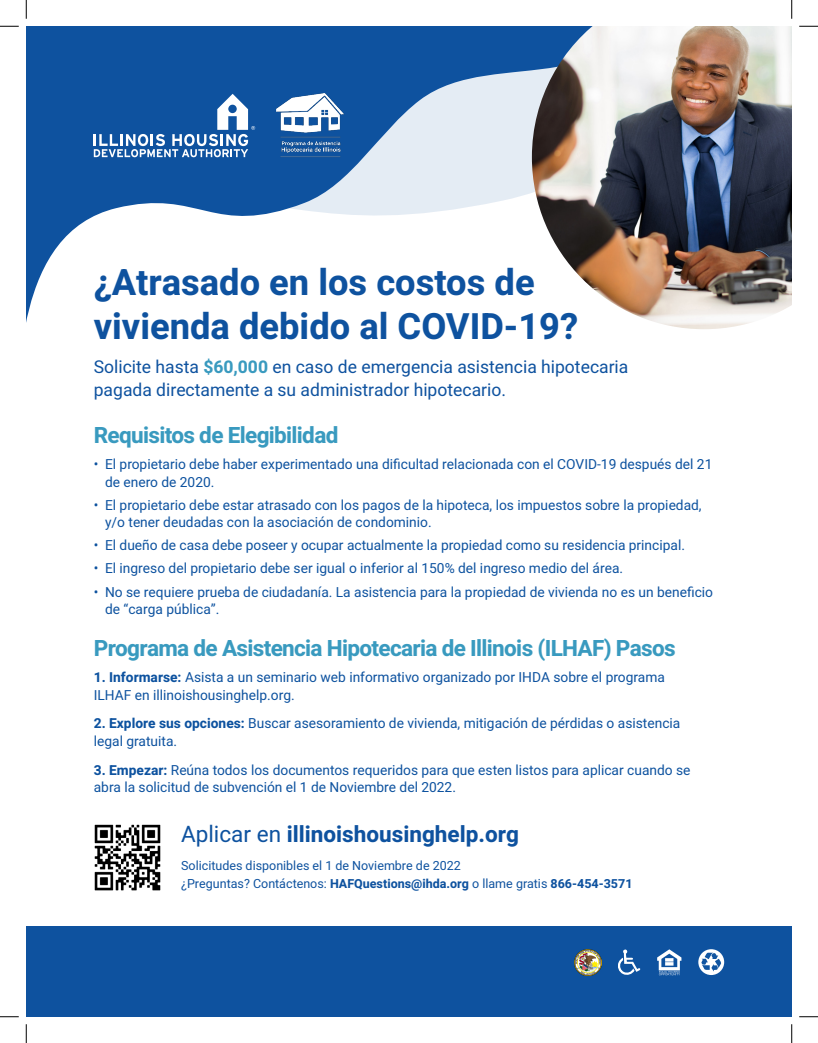
<style>
.page{position:relative;width:818px;height:1043px;background:#fff}
.page>*{position:absolute;margin:0;border:0;box-sizing:border-box;transform-origin:0 0}
.t1{font:700 36.25px "Heebo";color:#0e529f}
.t2{font:700 22.5px "Heebo";letter-spacing:-.03em;color:#399abf}
.t3{font:700 22.5px "Heebo";color:#0e529f}
.t4{font:17.5px/22.5px "Heebo";color:#0e529f}
.t5{font:13.75px/17.5px "Heebo";color:#0d529f}
.t6{font:12.5px "Heebo";color:#0e529f}
.s1{font-weight:700;color:#399abf}
.s2{font-weight:700}
.s3{font-weight:400}
</style>
<div class="page">
<svg style="left:26px;top:26px;width:506px;height:297px"></svg>
<img style="left:532px;top:26px;width:259px;height:303px">
<div style="left:26px;top:926px;width:765px;height:90px;background:#0e529f"></div>
<svg style="left:94px;top:94px;width:161px;height:63px;background:#3f75b2"></svg>
<img style="left:94px;top:824px;width:67px;height:67px">
<img style="left:265px;top:94px;width:90px;height:65px">
<svg style="left:618px;top:949px;width:23px;height:26px"></svg>
<svg style="left:698px;top:949px;width:26px;height:26px"></svg>
<svg style="left:701px;top:952px;width:20px;height:19px"></svg>
<img style="left:574px;top:949px;width:27px;height:26px">
<svg style="left:657px;top:949px;width:24px;height:26px"></svg>
<svg style="left:0;top:25px;width:19px;height:2px"></svg>
<svg style="left:799px;top:25px;width:19px;height:2px"></svg>
<svg style="left:0;top:1016px;width:19px;height:1px"></svg>
<svg style="left:799px;top:1016px;width:19px;height:1px"></svg>
<svg style="left:25px;top:0;width:2px;height:19px"></svg>
<svg style="left:25px;top:1024px;width:2px;height:18px"></svg>
<svg style="left:791px;top:0;width:1px;height:19px"></svg>
<svg style="left:791px;top:1024px;width:1px;height:18px"></svg>
<p class="t1" style="left:94px;top:257px;width:442px">¿Atrasado en los costos de</p>
<p class="t1" style="left:94px;top:301px;width:486px">vivienda debido al COVID-19?</p>
<p class="t4" style="left:94px;top:355px;width:536px">Solicite hasta <span class="s1">$60,000</span> en caso de emergencia asistencia hipotecaria pagada directamente a su administrador hipotecario.</p>
<p class="t2" style="left:94px;top:419px;width:246px">Requisitos de Elegibilidad</p>
<p class="t5" style="left:105px;top:455px;width:608px;text-indent:-11px">• El propietario debe haber experimentado una dificultad relacionada con el COVID-19 después del 21 de enero de 2020.</p>
<p class="t5" style="left:105px;top:496px;width:598px;text-indent:-11px">• El propietario debe estar atrasado con los pagos de la hipoteca, los impuestos sobre la propiedad, y/o tener deudadas con la asociación de condominio.</p>
<p class="t5" style="left:94px;top:536px;width:592px">• El dueño de casa debe poseer y ocupar actualmente la propiedad como su residencia principal.</p>
<p class="t5" style="left:94px;top:560px;width:530px">• El ingreso del propietario debe ser igual o inferior al 150% del ingreso medio del área.</p>
<p class="t5" style="left:105px;top:583px;width:609px;text-indent:-11px">• No se requiere prueba de ciudadanía. La asistencia para la propiedad de vivienda no es un beneficio de “carga pública”.</p>
<p class="t2" style="left:94px;top:632px;width:583px">Programa de Asistencia Hipotecaria de Illinois (ILHAF) Pasos</p>
<p class="t5" style="left:94px;top:668px;width:572px"><span class="s2">1. Informarse:</span> Asista a un seminario web informativo organizado por IHDA sobre el programa</p>
<p class="t5" style="left:94px;top:686px;width:202px">ILHAF en illinoishousinghelp.org.</p>
<p class="t5" style="left:94px;top:714px;width:588px"><span class="s2">2. Explore sus opciones:</span> Buscar asesoramiento de vivienda, mitigación de pérdidas o asistencia</p>
<p class="t5" style="left:94px;top:732px;width:85px">legal gratuita.</p>
<p class="t5" style="left:94px;top:761px;width:598px"><span class="s2">3. Empezar:</span> Reúna todos los documentos requeridos para que esten listos para aplicar cuando se</p>
<p class="t5" style="left:94px;top:778px;width:363px">abra la solicitud de subvención el 1 de Noviembre del 2022.</p>
<p class="t3" style="left:181px;top:818px;width:339px"><span class="s3">Aplicar en</span> illinoishousinghelp.org</p>
<p class="t6" style="left:181px;top:857px;width:281px">Solicitudes disponibles el 1 de Noviembre de 2022</p>
<p class="t6" style="left:181px;top:874px;width:453px">¿Preguntas? Contáctenos: <span class="s2">HAFQuestions@ihda.org</span> o llame gratis <span class="s2">866-454-3571</span></p>
</div>
